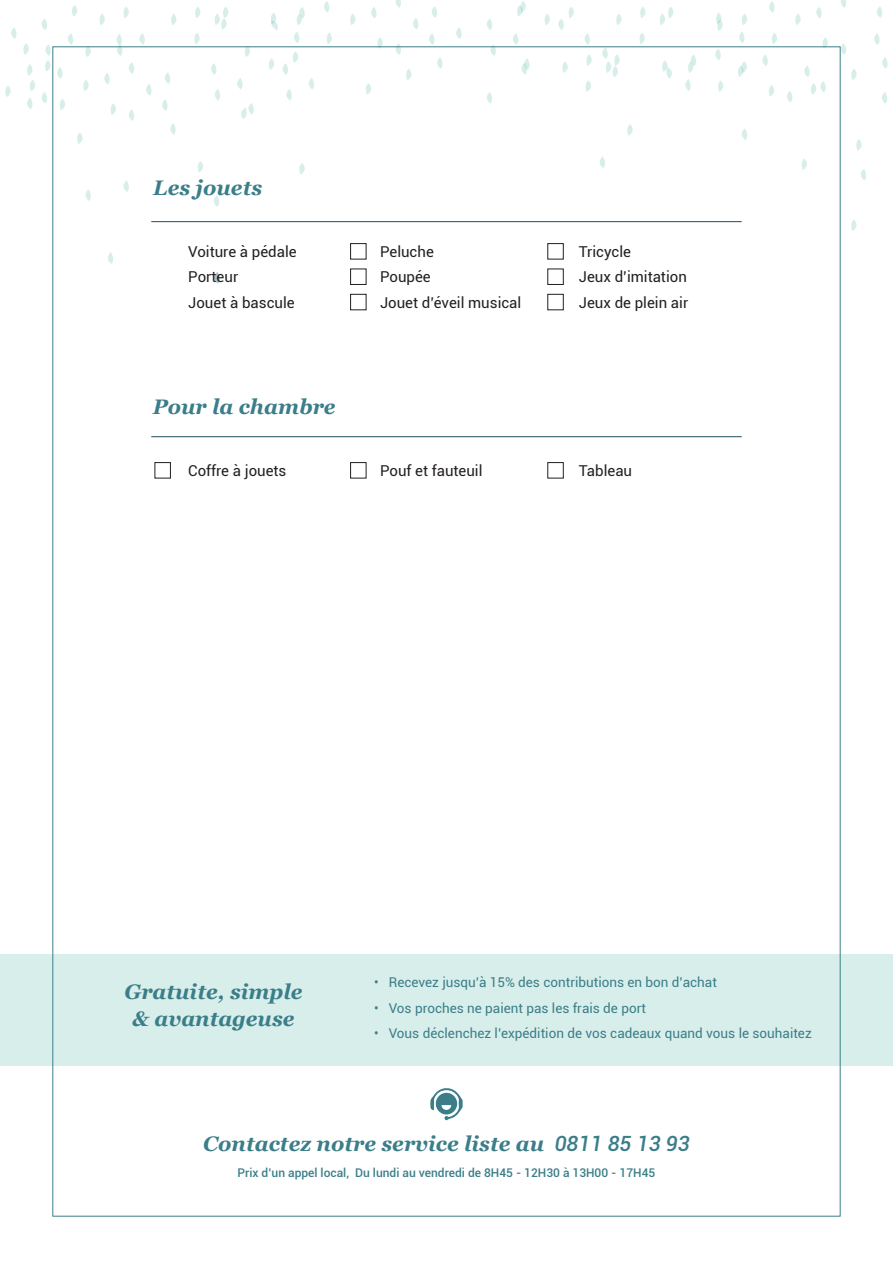
<style>
.page{position:relative;width:893px;height:1263px;background:#fff}
.page>*{position:absolute;margin:0;border:0;box-sizing:border-box;transform-origin:0 0}
.t1{font:italic 700 21px/27px "Georgia";color:#3b7e89;text-align:center}
.t2{font:15px/25.5px "Roboto";color:#231f20}
.t3{font:13.5px "Roboto";color:#3b7e89}
.t4{font:500 12px "Roboto";color:#3b7e89}
.s1{font-family:"Roboto";font-weight:500}
</style>
<div class="page">
<div style="left:0;top:954px;width:893px;height:112px;background:#d8eeea"></div>
<hr style="left:151px;top:221px;width:591px;height:1px;background:#204e5e">
<hr style="left:151px;top:436px;width:591px;height:1px;background:#204e5e">
<div style="left:155px;top:462px;width:16px;height:16px;border:1px solid #231f20"></div>
<div style="left:350px;top:462px;width:16px;height:16px;border:1px solid #231f20"></div>
<div style="left:547px;top:462px;width:17px;height:16px;border:1px solid #231f20"></div>
<div style="left:350px;top:243px;width:16px;height:16px;border:1px solid #231f20"></div>
<div style="left:350px;top:269px;width:16px;height:16px;border:1px solid #231f20"></div>
<div style="left:350px;top:294px;width:16px;height:16px;border:1px solid #231f20"></div>
<div style="left:547px;top:243px;width:17px;height:16px;border:1px solid #231f20"></div>
<div style="left:547px;top:269px;width:17px;height:16px;border:1px solid #231f20"></div>
<div style="left:547px;top:294px;width:17px;height:16px;border:1px solid #231f20"></div>
<svg style="left:430px;top:1088px;width:33px;height:32px"></svg>
<svg style="left:68px;top:33px;width:5px;height:12px"></svg>
<svg style="left:42px;top:19px;width:5px;height:11px"></svg>
<svg style="left:85px;top:189px;width:6px;height:12px"></svg>
<svg style="left:123px;top:180px;width:6px;height:12px"></svg>
<svg style="left:406px;top:69px;width:5px;height:11px"></svg>
<svg style="left:215px;top:7px;width:13px;height:23px"></svg>
<svg style="left:327px;top:33px;width:5px;height:11px"></svg>
<svg style="left:198px;top:161px;width:5px;height:12px"></svg>
<svg style="left:366px;top:83px;width:5px;height:12px"></svg>
<svg style="left:377px;top:37px;width:6px;height:12px"></svg>
<svg style="left:350px;top:14px;width:5px;height:11px"></svg>
<svg style="left:299px;top:163px;width:6px;height:12px"></svg>
<svg style="left:100px;top:14px;width:5px;height:11px"></svg>
<svg style="left:271px;top:13px;width:7px;height:17px"></svg>
<svg style="left:123px;top:7px;width:6px;height:11px"></svg>
<svg style="left:139px;top:33px;width:6px;height:12px"></svg>
<svg style="left:108px;top:252px;width:5px;height:12px"></svg>
<svg style="left:11px;top:27px;width:6px;height:12px"></svg>
<svg style="left:294px;top:32px;width:5px;height:11px"></svg>
<svg style="left:297px;top:7px;width:8px;height:18px"></svg>
<svg style="left:396px;top:43px;width:5px;height:12px"></svg>
<svg style="left:432px;top:6px;width:5px;height:12px"></svg>
<svg style="left:413px;top:18px;width:5px;height:11px"></svg>
<svg style="left:371px;top:7px;width:6px;height:11px"></svg>
<svg style="left:396px;top:0;width:5px;height:8px"></svg>
<svg style="left:429px;top:33px;width:5px;height:12px"></svg>
<svg style="left:437px;top:57px;width:5px;height:12px"></svg>
<svg style="left:42px;top:92px;width:5px;height:11px"></svg>
<svg style="left:324px;top:1px;width:5px;height:12px"></svg>
<svg style="left:171px;top:14px;width:5px;height:11px"></svg>
<svg style="left:194px;top:33px;width:6px;height:11px"></svg>
<svg style="left:195px;top:7px;width:5px;height:11px"></svg>
<svg style="left:72px;top:5px;width:5px;height:12px"></svg>
<svg style="left:513px;top:33px;width:5px;height:12px"></svg>
<svg style="left:487px;top:19px;width:5px;height:11px"></svg>
<svg style="left:490px;top:44px;width:6px;height:12px"></svg>
<svg style="left:521px;top:58px;width:9px;height:16px"></svg>
<svg style="left:851px;top:69px;width:6px;height:11px"></svg>
<svg style="left:660px;top:7px;width:13px;height:18px"></svg>
<svg style="left:772px;top:33px;width:5px;height:11px"></svg>
<svg style="left:742px;top:14px;width:5px;height:11px"></svg>
<svg style="left:823px;top:37px;width:5px;height:12px"></svg>
<svg style="left:795px;top:14px;width:6px;height:11px"></svg>
<svg style="left:856px;top:139px;width:6px;height:12px"></svg>
<svg style="left:545px;top:14px;width:5px;height:11px"></svg>
<svg style="left:716px;top:13px;width:7px;height:18px"></svg>
<svg style="left:585px;top:33px;width:5px;height:12px"></svg>
<svg style="left:558px;top:7px;width:16px;height:23px"></svg>
<svg style="left:456px;top:27px;width:6px;height:12px"></svg>
<svg style="left:739px;top:32px;width:5px;height:11px"></svg>
<svg style="left:742px;top:129px;width:5px;height:11px"></svg>
<svg style="left:841px;top:43px;width:5px;height:12px"></svg>
<svg style="left:877px;top:6px;width:5px;height:12px"></svg>
<svg style="left:816px;top:7px;width:6px;height:11px"></svg>
<svg style="left:841px;top:0;width:5px;height:8px"></svg>
<svg style="left:874px;top:33px;width:5px;height:12px"></svg>
<svg style="left:882px;top:57px;width:6px;height:12px"></svg>
<svg style="left:487px;top:92px;width:5px;height:12px"></svg>
<svg style="left:769px;top:1px;width:5px;height:12px"></svg>
<svg style="left:616px;top:14px;width:5px;height:11px"></svg>
<svg style="left:639px;top:33px;width:6px;height:11px"></svg>
<svg style="left:640px;top:7px;width:5px;height:11px"></svg>
<svg style="left:517px;top:1px;width:9px;height:16px"></svg>
<svg style="left:237px;top:78px;width:6px;height:12px"></svg>
<svg style="left:211px;top:63px;width:5px;height:12px"></svg>
<svg style="left:215px;top:89px;width:5px;height:12px"></svg>
<svg style="left:241px;top:103px;width:13px;height:16px"></svg>
<svg style="left:86px;top:48px;width:5px;height:9px"></svg>
<svg style="left:718px;top:80px;width:5px;height:12px"></svg>
<svg style="left:627px;top:124px;width:6px;height:12px"></svg>
<svg style="left:45px;top:44px;width:6px;height:28px"></svg>
<svg style="left:769px;top:85px;width:5px;height:12px"></svg>
<svg style="left:738px;top:61px;width:9px;height:16px"></svg>
<svg style="left:269px;top:58px;width:5px;height:12px"></svg>
<svg style="left:662px;top:61px;width:10px;height:18px"></svg>
<svg style="left:309px;top:78px;width:5px;height:11px"></svg>
<svg style="left:283px;top:51px;width:15px;height:24px"></svg>
<svg style="left:286px;top:89px;width:6px;height:12px"></svg>
<svg style="left:214px;top:195px;width:5px;height:12px"></svg>
<svg style="left:685px;top:79px;width:6px;height:12px"></svg>
<svg style="left:688px;top:55px;width:8px;height:18px"></svg>
<svg style="left:787px;top:91px;width:5px;height:11px"></svg>
<svg style="left:861px;top:169px;width:5px;height:11px"></svg>
<svg style="left:762px;top:54px;width:6px;height:12px"></svg>
<svg style="left:804px;top:66px;width:22px;height:29px"></svg>
<svg style="left:116px;top:34px;width:6px;height:22px"></svg>
<svg style="left:602px;top:48px;width:18px;height:29px"></svg>
<svg style="left:715px;top:49px;width:6px;height:11px"></svg>
<svg style="left:562px;top:61px;width:6px;height:12px"></svg>
<svg style="left:586px;top:80px;width:5px;height:12px"></svg>
<svg style="left:586px;top:54px;width:6px;height:12px"></svg>
<svg style="left:245px;top:48px;width:5px;height:9px"></svg>
<svg style="left:23px;top:43px;width:6px;height:12px"></svg>
<svg style="left:882px;top:92px;width:5px;height:12px"></svg>
<svg style="left:5px;top:86px;width:6px;height:11px"></svg>
<svg style="left:851px;top:220px;width:6px;height:11px"></svg>
<svg style="left:60px;top:99px;width:5px;height:11px"></svg>
<svg style="left:802px;top:158px;width:5px;height:12px"></svg>
<svg style="left:111px;top:103px;width:5px;height:12px"></svg>
<svg style="left:83px;top:80px;width:6px;height:11px"></svg>
<svg style="left:27px;top:64px;width:8px;height:27px"></svg>
<svg style="left:27px;top:98px;width:6px;height:11px"></svg>
<svg style="left:129px;top:109px;width:5px;height:12px"></svg>
<svg style="left:165px;top:72px;width:5px;height:12px"></svg>
<svg style="left:146px;top:84px;width:5px;height:12px"></svg>
<svg style="left:104px;top:73px;width:6px;height:11px"></svg>
<svg style="left:129px;top:62px;width:5px;height:12px"></svg>
<svg style="left:162px;top:99px;width:6px;height:12px"></svg>
<svg style="left:170px;top:123px;width:6px;height:12px"></svg>
<svg style="left:600px;top:156px;width:5px;height:12px"></svg>
<svg style="left:57px;top:67px;width:6px;height:12px"></svg>
<svg style="left:77px;top:133px;width:6px;height:11px"></svg>
<svg style="left:214px;top:272px;width:6px;height:12px"></svg>
<h1 class="t1" style="left:153px;top:174px;width:111px">Les jouets</h1>
<p class="t2" style="left:188px;top:238px;width:110px">Voiture à pédale<br>Porteur<br>Jouet à bascule</p>
<p class="t2" style="left:380px;top:238px;width:143px">Peluche<br>Poupée<br>Jouet d’éveil musical</p>
<p class="t2" style="left:579px;top:238px;width:111px">Tricycle<br>Jeux d’imitation<br>Jeux de plein air</p>
<h1 class="t1" style="left:153px;top:392px;width:184px">Pour la chambre</h1>
<p class="t2" style="left:188px;top:457px;width:100px">Coffre à jouets</p>
<p class="t2" style="left:380px;top:457px;width:104px">Pouf et fauteuil</p>
<p class="t2" style="left:579px;top:457px;width:55px">Tableau</p>
<h1 class="t1" style="left:124px;top:977px;width:180px">Gratuite, simple &amp; avantageuse</h1>
<p class="t3" style="left:374px;top:973px;width:344px">• Recevez jusqu’à 15% des contributions en bon d’achat</p>
<p class="t3" style="left:374px;top:998px;width:273px">• Vos proches ne paient pas les frais de port</p>
<p class="t3" style="left:374px;top:1024px;width:439px">• Vous déclenchez l’expédition de vos cadeaux quand vous le souhaitez</p>
<h1 class="t1" style="left:203px;top:1129px;width:488px">Contactez notre service liste au <span class="s1">0811 85 13 93</span></h1>
<p class="t4" style="left:238px;top:1165px;width:419px">Prix d’un appel local, Du lundi au vendredi de 8H45 - 12H30 à 13H00 - 17H45</p>
</div>
